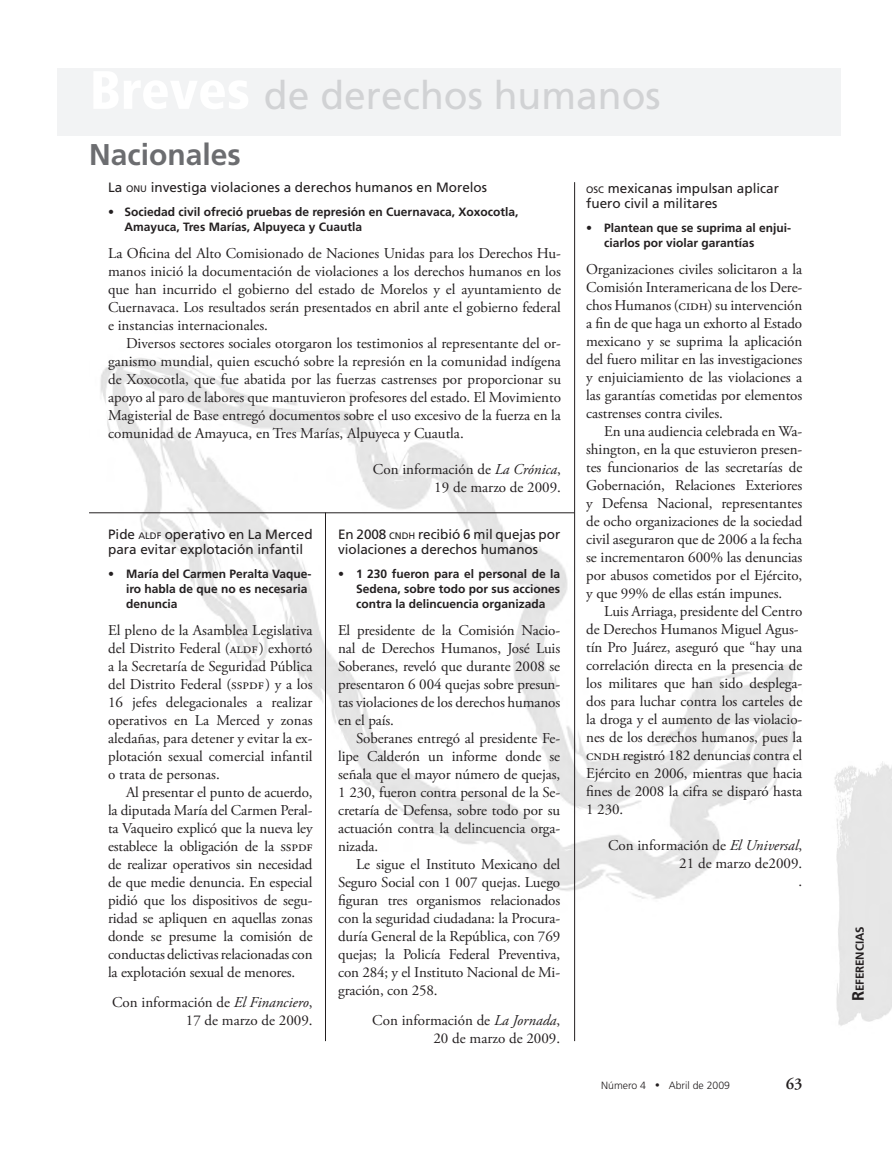
<style>
.page{position:relative;width:892px;height:1168px;background:#fff}
.page>*{position:absolute;margin:0;border:0;box-sizing:border-box;transform-origin:0 0}
.t1{font:39px "Frutiger LT Std";color:#d1d2d4}
.t2{font:700 30px "Frutiger LT Std";color:#6c6d70}
.t3{font:600 16.5px "Adobe Garamond Pro";color:#231f20}
.t4{font:15px/18px "Adobe Garamond Pro";letter-spacing:-.005em;color:#231f20;text-align:justify}
.t5{font:13.5px/15px "Frutiger LT Std";color:#231f20}
.t6{font:700 12px/15px "Frutiger LT Std";color:#231f20}
.t7{font:700 11.55px "Frutiger LT Std";color:#231f20}
.t8{font:300 10.5px "Frutiger LT Std";color:#231f20}
.s1{font-weight:900;font-stretch:condensed;font-size:54px;color:#fff}
.s2{font-size:9.45px}
.s3{font-style:italic}
.s4{font-family:"Adobe Garamond Pro";font-weight:400;font-size:12px}
.s5{font-size:16.5px}
</style>
<div class="page">
<img style="left:834px;top:761px;width:58px;height:265px">
<img style="left:89px;top:298px;width:707px;height:648px">
<div style="left:57px;top:68px;width:783px;height:68px;background:#f2f3f4"></div>
<hr style="left:89px;top:513px;width:485px;height:1px;background:#231f20">
<hr style="left:574px;top:182px;width:1px;height:859px;background:#231f20">
<hr style="left:325px;top:513px;width:1px;height:528px;background:#231f20">
<h1 class="t1" style="left:90px;top:72px;width:572px"><span class="s1">Breves</span> de derechos humanos</h1>
<h2 class="t2" style="left:89px;top:137px;width:153px">Nacionales</h2>
<p class="t5" style="left:108px;top:179px;width:380px">La <span class="s2">onu</span> investiga violaciones a derechos humanos en Morelos</p>
<p class="t6" style="left:125px;top:204px;width:395px;text-indent:-16px">• Sociedad civil ofreció pruebas de represión en Cuernavaca, Xoxocotla,<br>Amayuca, Tres Marías, Alpuyeca y Cuautla</p>
<p class="t4" style="left:108px;top:244px;width:454px">La Oficina del Alto Comisionado de Naciones Unidas para los Derechos Hu&shy;manos inició la documentación de violaciones a los derechos humanos en los que han incurrido el gobierno del estado de Morelos y el ayuntamiento de Cuernavaca. Los resultados serán presentados en abril ante el gobierno federal e instancias internacionales.</p>
<p class="t4" style="left:108px;top:334px;width:454px;text-indent:18px">Diversos sectores sociales otorgaron los testimonios al representante del or&shy;ganismo mundial, quien escuchó sobre la represión en la comunidad indígena de Xoxocotla, que fue abatida por las fuerzas castrenses por proporcionar su apoyo al paro de labores que mantuvieron profesores del estado. El Movimiento Magisterial de Base entregó documentos sobre el uso excesivo de la fuerza en la comunidad de Amayuca, en Tres Marías, Alpuyeca y Cuautla.</p>
<p class="t4" style="left:373px;top:460px;width:189px;text-align:right">Con información de <span class="s3">La Crónica</span>,<br>19 de marzo de 2009.</p>
<p class="t5" style="left:108px;top:527px;width:206px">Pide <span class="s2">aldf</span> operativo en La Merced para evitar explotación infantil</p>
<p class="t6" style="left:126px;top:567px;width:187px;text-indent:-18px">• María del Carmen Peralta Vaque&shy;iro habla de que no es necesaria denuncia</p>
<p class="t4" style="left:108px;top:622px;width:206px">El pleno de la Asamblea Legislativa del Distrito Federal (aldf) exhortó a la Secretaría de Seguridad Pública del Distrito Federal (sspdf) y a los 16 jefes delegacionales a realizar operativos en La Merced y zonas aledañas, para detener y evitar la ex&shy;plotación sexual comercial infantil o trata de personas.</p>
<p class="t4" style="left:108px;top:784px;width:206px;text-indent:18px">Al presentar el punto de acuerdo, la diputada María del Carmen Peral&shy;ta Vaqueiro explicó que la nueva ley establece la obligación de la sspdf de realizar operativos sin necesidad de que medie denuncia. En especial pidió que los dispositivos de segu&shy;ridad se apliquen en aquellas zonas donde se presume la comisión de conductas delictivas relacionadas con la explotación sexual de menores.</p>
<p class="t4" style="left:112px;top:994px;width:202px;text-align:right">Con información de <span class="s3">El Financiero</span>,<br>17 de marzo de 2009.</p>
<p class="t5" style="left:338px;top:527px;width:224px">En 2008 <span class="s2">cndh</span> recibió 6 mil quejas por violaciones a derechos humanos</p>
<p class="t6" style="left:356px;top:566px;width:206px;text-align:justify;text-indent:-18px">• 1 230 fueron para el personal de la Sedena, sobre todo por sus acciones contra la delincuencia organizada</p>
<p class="t4" style="left:338px;top:621px;width:224px">El presidente de la Comisión Nacio&shy;nal de Derechos Humanos, José Luis Soberanes, reveló que durante 2008 se presentaron 6 004 quejas sobre presun&shy;tas violaciones de los derechos humanos en el país.</p>
<p class="t4" style="left:338px;top:729px;width:224px;text-indent:18px">Soberanes entregó al presidente Fe&shy;lipe Calderón un informe donde se señala que el mayor número de quejas, 1 230, fueron contra personal de la Se&shy;cretaría de Defensa, sobre todo por su actuación contra la delincuencia orga&shy;nizada.</p>
<p class="t4" style="left:338px;top:855px;width:224px;text-indent:18px">Le sigue el Instituto Mexicano del Seguro Social con 1 007 quejas. Luego figuran tres organismos relacionados con la seguridad ciudadana: la Procura&shy;duría General de la República, con 769 quejas; la Policía Federal Preventiva, con 284; y el Instituto Nacional de Mi&shy;gración, con 258.</p>
<p class="t4" style="left:372px;top:1011px;width:189px;text-align:right">Con información de <span class="s3">La Jornada</span>,<br>20 de marzo de 2009.</p>
<p class="t5" style="left:586px;top:181px;width:194px"><span class="s2">osc</span> mexicanas impulsan aplicar fuero civil a militares</p>
<p class="t6" style="left:604px;top:221px;width:188px;text-indent:-18px">• Plantean que se suprima al enjui&shy;ciarlos por violar garantías</p>
<p class="t4" style="left:586px;top:261px;width:218px">Organizaciones civiles solicitaron a la Comisión Interamericana de los Dere&shy;chos Humanos (cidh) su intervención a fin de que haga un exhorto al Estado mexicano y se suprima la aplicación del fuero militar en las investigaciones y enjuiciamiento de las violaciones a las garantías cometidas por elementos castrenses contra civiles.</p>
<p class="t4" style="left:586px;top:423px;width:218px;text-indent:18px">En una audiencia celebrada en Wa&shy;shington, en la que estuvieron presen&shy;tes funcionarios de las secretarías de Gobernación, Relaciones Exteriores y Defensa Nacional, representantes de ocho organizaciones de la sociedad civil aseguraron que de 2006 a la fecha se incrementaron 600% las denuncias por abusos cometidos por el Ejército, y que 99% de ellas están impunes.</p>
<p class="t4" style="left:586px;top:603px;width:218px;text-align:left;text-indent:18px">Luis Arriaga, presidente del Centro de Derechos Humanos Miguel Agus&shy;tín Pro Juárez, aseguró que “hay una correlación directa en la presencia de los militares que han sido desplega&shy;dos para luchar contra los carteles de la droga y el aumento de las violacio&shy;nes de los derechos humanos, pues la cndh registró 182 denuncias contra el Ejército en 2006, mientras que hacia fines de 2008 la cifra se disparó hasta 1 230.</p>
<p class="t4" style="left:608px;top:837px;width:196px;text-align:right">Con información de <span class="s3">El Universal</span>,<br>21 de marzo de2009.<br>.</p>
<p class="t8" style="left:601px;top:1079px;width:130px">Número 4 <span class="s4">•</span> Abril de 2009</p>
<p class="t3" style="left:785px;top:1074px;width:18px">63</p>
<p class="t7" style="left:853px;top:1001px;width:77px;rotate:-90deg"><span class="s5">R</span>eferencias</p>
</div>
